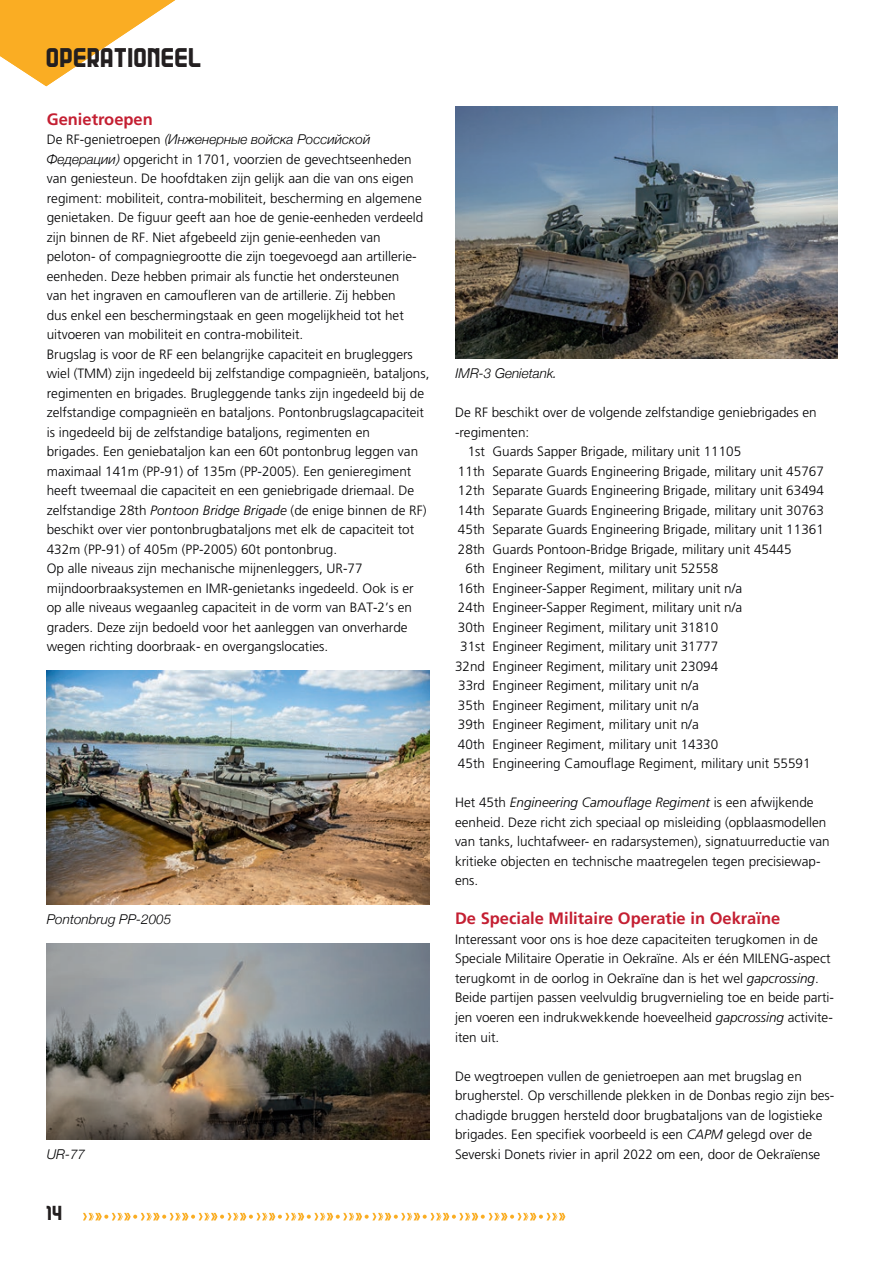
<style>
.page{position:relative;width:893px;height:1263px;background:#fff}
.page>*{position:absolute;margin:0;border:0;box-sizing:border-box;transform-origin:0 0}
.t1{font:24px "A25 SQUANOVA";color:#231f20}
.t2{font:18px "A25 SQUANOVA";color:#231f20}
.No_Spacing{font:700 16.5px "Frutiger LT Std";color:#c41f32}
.No_Spacing-2{font:300 13.5px/19.5px "Frutiger LT Std";color:#000002}
.No_Spacing-3{font:italic 300 13.5px "Helvetica Neue";color:#000002}
.s1{font-style:italic}
.s2{font-family:"Helvetica Neue";font-style:italic}
</style>
<div class="page">
<img style="left:47px;top:671px;width:382px;height:234px">
<img style="left:47px;top:944px;width:382px;height:195px">
<img style="left:455px;top:106px;width:383px;height:253px">
<svg style="left:0;top:0;width:175px;height:86px"></svg>
<svg style="left:83px;top:1213px;width:482px;height:7px"></svg>
<p class="t1" style="left:47px;top:45px;width:158px">OPERATIONEEL</p>
<p class="No_Spacing" style="left:47px;top:109px;width:108px">Genietroepen</p>
<p class="No_Spacing-2" style="left:47px;top:130px;width:378px">De RF-genietroepen <span class="s1">(</span><span class="s2">Инженерные войска Российской Федерации</span><span class="s1">)</span> opgericht in 1701, voorzien de gevechtseenheden van geniesteun. De hoofdtaken zijn gelijk aan die van ons eigen regiment: mobiliteit, contra-mobiliteit, bescherming en algemene genietaken. De figuur geeft aan hoe de genie-eenheden verdeeld zijn binnen de RF. Niet afgebeeld zijn genie-eenheden van peloton- of compagniegrootte die zijn toegevoegd aan artillerie&shy;eenheden. Deze hebben primair als functie het ondersteunen<br>van het ingraven en camoufleren van de artillerie. Zij hebben<br>dus enkel een beschermingstaak en geen mogelijkheid tot het uitvoeren van mobiliteit en contra-mobiliteit.</p>
<p class="No_Spacing-2" style="left:47px;top:345px;width:384px">Brugslag is voor de RF een belangrijke capaciteit en brugleggers wiel (TMM) zijn ingedeeld bij zelfstandige compagnieën, bataljons, regimenten en brigades. Brugleggende tanks zijn ingedeeld bij de zelfstandige compagnieën en bataljons. Pontonbrugslagcapaciteit is ingedeeld bij de zelfstandige bataljons, regimenten en<br>brigades. Een geniebataljon kan een 60t pontonbrug leggen van maximaal 141m (PP-91) of 135m (PP-2005). Een genieregiment heeft tweemaal die capaciteit en een geniebrigade driemaal. De zelfstandige 28th <span class="s1">Pontoon Bridge Brigade</span> (de enige binnen de RF) beschikt over vier pontonbrugbataljons met elk de capaciteit tot 432m (PP-91) of 405m (PP-2005) 60t pontonbrug.</p>
<p class="No_Spacing-2" style="left:47px;top:559px;width:368px">Op alle niveaus zijn mechanische mijnenleggers, UR-77 mijndoorbraaksystemen en IMR-genietanks ingedeeld. Ook is er op alle niveaus wegaanleg capaciteit in de vorm van BAT-2’s en graders. Deze zijn bedoeld voor het aanleggen van onverharde wegen richting doorbraak- en overgangslocaties.</p>
<p class="No_Spacing-3" style="left:47px;top:909px;width:126px">Pontonbrug PP-2005</p>
<p class="No_Spacing-3" style="left:47px;top:1143px;width:40px">UR-77</p>
<h2 class="t2" style="left:47px;top:1203px;width:18px">14</h2>
<p class="No_Spacing-3" style="left:455px;top:363px;width:103px">IMR-3 Genietank.</p>
<p class="No_Spacing-2" style="left:455px;top:403px;width:363px">De RF beschikt over de volgende zelfstandige geniebrigades en -regimenten:</p>
<p class="No_Spacing-2" style="left:468px;top:442px;width:275px">1st Guards Sapper Brigade, military unit 11105</p>
<p class="No_Spacing-2" style="left:458px;top:462px;width:367px">11th Separate Guards Engineering Brigade, military unit 45767</p>
<p class="No_Spacing-2" style="left:458px;top:481px;width:367px">12th Separate Guards Engineering Brigade, military unit 63494</p>
<p class="No_Spacing-2" style="left:458px;top:501px;width:367px">14th Separate Guards Engineering Brigade, military unit 30763</p>
<p class="No_Spacing-2" style="left:458px;top:520px;width:367px">45th Separate Guards Engineering Brigade, military unit 11361</p>
<p class="No_Spacing-2" style="left:458px;top:540px;width:335px">28th Guards Pontoon-Bridge Brigade, military unit 45445</p>
<p class="No_Spacing-2" style="left:465px;top:559px;width:254px">6th Engineer Regiment, military unit 52558</p>
<p class="No_Spacing-2" style="left:458px;top:579px;width:286px">16th Engineer-Sapper Regiment, military unit n/a</p>
<p class="No_Spacing-2" style="left:458px;top:598px;width:286px">24th Engineer-Sapper Regiment, military unit n/a</p>
<p class="No_Spacing-2" style="left:458px;top:618px;width:262px">30th Engineer Regiment, military unit 31810</p>
<p class="No_Spacing-2" style="left:460px;top:637px;width:260px">31st Engineer Regiment, military unit 31777</p>
<p class="No_Spacing-2" style="left:455px;top:657px;width:265px">32nd Engineer Regiment, military unit 23094</p>
<p class="No_Spacing-2" style="left:458px;top:676px;width:242px">33rd Engineer Regiment, military unit n/a</p>
<p class="No_Spacing-2" style="left:458px;top:696px;width:242px">35th Engineer Regiment, military unit n/a</p>
<p class="No_Spacing-2" style="left:458px;top:715px;width:242px">39th Engineer Regiment, military unit n/a</p>
<p class="No_Spacing-2" style="left:458px;top:735px;width:262px">40th Engineer Regiment, military unit 14330</p>
<p class="No_Spacing-2" style="left:458px;top:754px;width:354px">45th Engineering Camouflage Regiment, military unit 55591</p>
<p class="No_Spacing-2" style="left:455px;top:793px;width:376px">Het 45th <span class="s1">Engineering Camouflage Regiment</span> is een afwijkende eenheid. Deze richt zich speciaal op misleiding (opblaasmodellen van tanks, luchtafweer- en radarsystemen), signatuurreductie van kritieke objecten en technische maatregelen tegen precisiewap&shy;ens.</p>
<p class="No_Spacing" style="left:455px;top:909px;width:327px">De Speciale Militaire Operatie in Oekraïne</p>
<p class="No_Spacing-2" style="left:455px;top:930px;width:381px">Interessant voor ons is hoe deze capaciteiten terugkomen in de Speciale Militaire Operatie in Oekraïne. Als er één MILENG-aspect terugkomt in de oorlog in Oekraïne dan is het wel <span class="s1">gapcrossing</span>.<br>Beide partijen passen veelvuldig brugvernieling toe en beide parti&shy;jen voeren een indrukwekkende hoeveelheid <span class="s1">gapcrossing</span> activite&shy;iten uit.</p>
<p class="No_Spacing-2" style="left:455px;top:1066px;width:381px">De wegtroepen vullen de genietroepen aan met brugslag en brugherstel. Op verschillende plekken in de Donbas regio zijn bes&shy;chadigde bruggen hersteld door brugbataljons van de logistieke brigades. Een specifiek voorbeeld is een <span class="s1">CAPM</span> gelegd over de Severski Donets rivier in april 2022 om een, door de Oekraïense</p>
</div>
